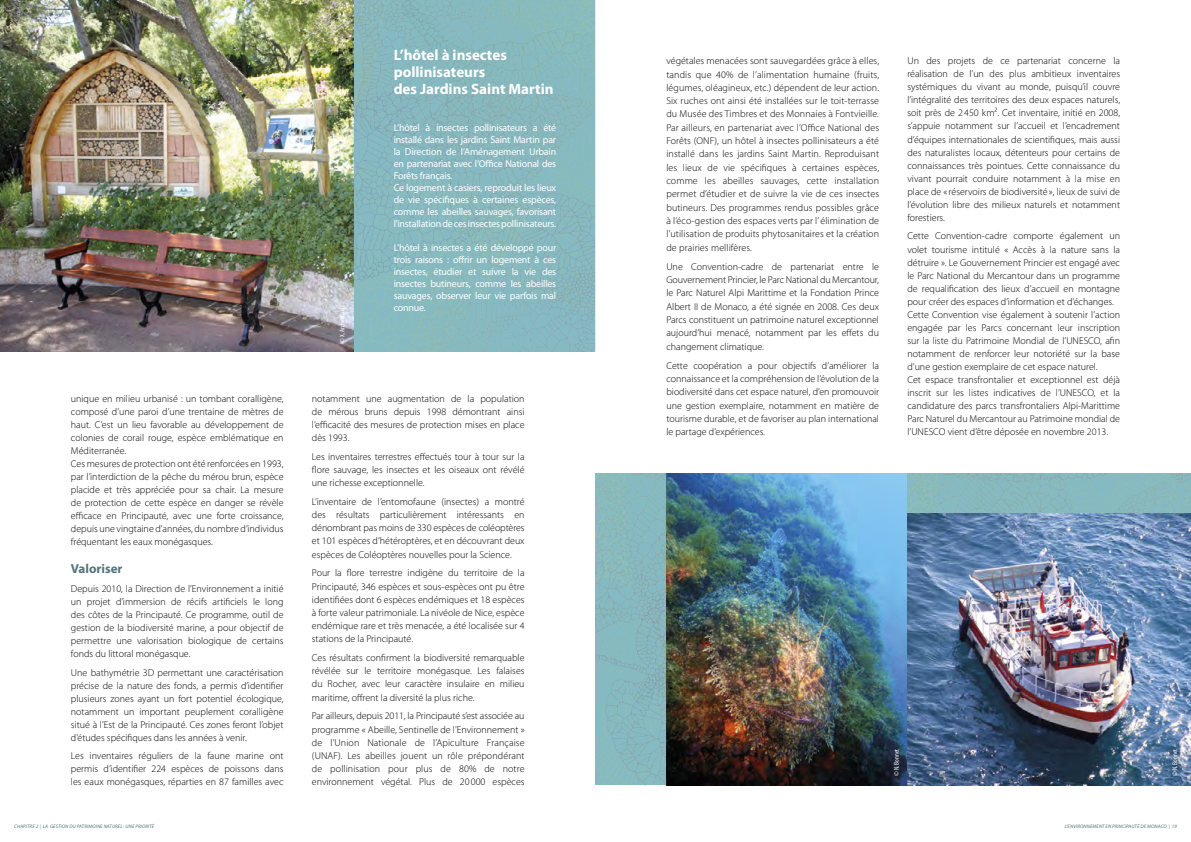
<style>
.page{position:relative;width:1191px;height:842px;background:#fff}
.page>*{position:absolute;margin:0;border:0;box-sizing:border-box;transform-origin:0 0}
.t1{font:700 15px/17px "Myriad Pro";color:#fff}
.t2{font:700 13px "Myriad Pro";color:#547478}
.t3{font:300 10px/13px "Myriad Pro";color:#000;text-align:justify}
.t4{font:10px/12px "Myriad Pro";letter-spacing:-.02em;color:#fff}
.t5{font:condensed 7px "Myriad Pro";color:#fff}
.t6{font:italic 5px "Myriad Pro";letter-spacing:.02em;color:#547478}
</style>
<div class="page">
<img style="left:353px;top:0;width:242px;height:351px">
<img style="left:0;top:0;width:353px;height:351px">
<img style="left:666px;top:473px;width:525px;height:312px">
<div style="left:595px;top:473px;width:71px;height:312px;background:#85bac2"></div>
<div style="left:907px;top:473px;width:284px;height:40px;background:#85bac2"></div>
<div style="left:1167px;top:744px;width:15px;height:37px;background:#000;opacity:.75"></div>
<p class="t3" style="left:71px;top:392px;width:214px;text-align:left">unique en milieu urbanisé : un tombant coralligène, composé d’une paroi d’une trentaine de mètres de haut. C’est un lieu favorable au développement de colonies de corail rouge, espèce emblématique en Méditerranée.<br>Ces mesures de protection ont été renforcées en 1993, par l’interdiction de la pêche du mérou brun, espèce placide et très appréciée pour sa chair. La mesure de protection de cette espèce en danger se révèle efficace en Principauté, avec une forte croissance, depuis une vingtaine d’années, du nombre d’individus fréquentant les eaux monégasques.</p>
<h2 class="t2" style="left:71px;top:560px;width:53px">Valoriser</h2>
<p class="t3" style="left:71px;top:582px;width:214px">Depuis 2010, la Direction de l’Environnement a initié un projet d’immersion de récifs artificiels le long des côtes de la Principauté. Ce programme, outil de gestion de la biodiversité marine, a pour objectif de permettre une valorisation biologique de certains fonds du littoral monégasque.</p>
<p class="t3" style="left:71px;top:665px;width:214px">Une bathymétrie 3D permettant une caractérisation précise de la nature des fonds, a permis d’identifier plusieurs zones ayant un fort potentiel écologique, notamment un important peuplement coralligène situé à l’Est de la Principauté. Ces zones feront l’objet d’études spécifiques dans les années à venir.</p>
<p class="t3" style="left:71px;top:749px;width:214px">Les inventaires réguliers de la faune marine ont permis d’identifier 224 espèces de poissons dans les eaux monégasques, réparties en 87 familles avec</p>
<p class="t5" style="left:338px;top:343px;width:39px;rotate:-90deg">© X. Archimbault</p>
<h1 class="t1" style="left:394px;top:46px;width:161px">L’hôtel à insectes pollinisateurs<br>des Jardins Saint Martin</h1>
<p class="t4" style="left:394px;top:122px;width:164px">L’hôtel à insectes pollinisateurs a été installé dans les jardins Saint Martin par la Direction de l’Aménagement Urbain en partenariat avec l’Office National des Forêts français.<br>Ce logement à casiers, reproduit les lieux de vie spécifiques à certaines espèces, comme les abeilles sauvages, favorisant l’installation de ces insectes pollinisateurs.</p>
<p class="t4" style="left:394px;top:242px;width:164px;text-align:justify">L’hôtel à insectes a été développé pour trois raisons : offrir un logement à ces insectes, étudier et suivre la vie des insectes butineurs, comme les abeilles sauvages, observer leur vie parfois mal connue.</p>
<p class="t3" style="left:312px;top:391px;width:214px">notamment une augmentation de la population de mérous bruns depuis 1998 démontrant ainsi l’efficacité des mesures de protection mises en place dès 1993.</p>
<p class="t3" style="left:312px;top:450px;width:214px">Les inventaires terrestres effectués tour à tour sur la flore sauvage, les insectes et les oiseaux ont révélé une richesse exceptionnelle.</p>
<p class="t3" style="left:312px;top:495px;width:214px">L’inventaire de l’entomofaune (insectes) a montré des résultats particulièrement intéressants en dénombrant pas moins de 330 espèces de coléoptères et 101 espèces d’hétéroptères, et en découvrant deux espèces de Coléoptères nouvelles pour la Science.</p>
<p class="t3" style="left:312px;top:566px;width:214px">Pour la flore terrestre indigène du territoire de la Principauté, 346 espèces et sous-espèces ont pu être identifiées dont 6 espèces endémiques et 18 espèces à forte valeur patrimoniale. La nivéole de Nice, espèce endémique rare et très menacée, a été localisée sur 4 stations de la Principauté.</p>
<p class="t3" style="left:312px;top:651px;width:214px">Ces résultats confirment la biodiversité remarquable révélée sur le territoire monégasque. Les falaises du Rocher, avec leur caractère insulaire en milieu maritime, offrent la diversité la plus riche.</p>
<p class="t3" style="left:312px;top:709px;width:214px">Par ailleurs, depuis 2011, la Principauté s’est associée au programme « Abeille, Sentinelle de l’Environnement » de l’Union Nationale de l’Apiculture Française (UNAF). Les abeilles jouent un rôle prépondérant de pollinisation pour plus de 80% de notre environnement végétal. Plus de 20 000 espèces</p>
<p class="t3" style="left:666px;top:54px;width:214px;line-height:13.3px">végétales menacées sont sauvegardées grâce à elles, tandis que 40% de l’alimentation humaine (fruits, légumes, oléagineux, etc.) dépendent de leur action.<br>Six ruches ont ainsi été installées sur le toit-terrasse du Musée des Timbres et des Monnaies à Fontvieille.<br>Par ailleurs, en partenariat avec l’Office National des Forêts (ONF), un hôtel à insectes pollinisateurs a été installé dans les jardins Saint Martin. Reproduisant les lieux de vie spécifiques à certaines espèces, comme les abeilles sauvages, cette installation permet d’étudier et de suivre la vie de ces insectes butineurs. Des programmes rendus possibles grâce à l’éco-gestion des espaces verts par l’ élimination de l’utilisation de produits phytosanitaires et la création de prairies mellifères.</p>
<p class="t3" style="left:666px;top:260px;width:214px;line-height:13.3px">Une Convention-cadre de partenariat entre le Gouvernement Princier, le Parc National du Mercantour, le Parc Naturel Alpi Marittime et la Fondation Prince Albert II de Monaco, a été signée en 2008. Ces deux Parcs constituent un patrimoine naturel exceptionnel aujourd’hui menacé, notamment par les effets du changement climatique.</p>
<p class="t3" style="left:666px;top:358px;width:214px;line-height:13.3px">Cette coopération a pour objectifs d’améliorer la connaissance et la compréhension de l’évolution de la biodiversité dans cet espace naturel, d’en promouvoir une gestion exemplaire, notamment en matière de tourisme durable, et de favoriser au plan international le partage d’expériences.</p>
<p class="t3" style="left:907px;top:54px;width:214px">Un des projets de ce partenariat concerne la réalisation de l’un des plus ambitieux inventaires systémiques du vivant au monde, puisqu’il couvre l’intégralité des territoires des deux espaces naturels, soit près de 2 450 km². Cet inventaire, initié en 2008, s’appuie notamment sur l’accueil et l’encadrement d’équipes internationales de scientifiques, mais aussi des naturalistes locaux, détenteurs pour certains de connaissances très pointues. Cette connaissance du vivant pourrait conduire notamment à la mise en place de «réservoirs de biodiversité », lieux de suivi de l’évolution libre des milieux naturels et notamment forestiers.</p>
<p class="t3" style="left:907px;top:230px;width:214px;text-align:left">Cette Convention-cadre comporte également un volet tourisme intitulé « Accès à la nature sans la détruire ». Le Gouvernement Princier est engagé avec le Parc National du Mercantour dans un programme de requalification des lieux d’accueil en montagne pour créer des espaces d’information et d’échanges.<br>Cette Convention vise également à soutenir l’action engagée par les Parcs concernant leur inscription sur la liste du Patrimoine Mondial de l’UNESCO, afin notamment de renforcer leur notoriété sur la base d’une gestion exemplaire de cet espace naturel.<br>Cet espace transfrontalier et exceptionnel est déjà inscrit sur les listes indicatives de l’UNESCO, et la candidature des parcs transfrontaliers Alpi-Marittime Parc Naturel du Mercantour au Patrimoine mondial de l’UNESCO vient d’être déposée en novembre 2013.</p>
<p class="t5" style="left:892px;top:776px;width:29px;rotate:-90deg">© N. Bonnet</p>
<p class="t5" style="left:1170px;top:776px;width:29px;rotate:-90deg">© N. Bonnet</p>
<p class="t6" style="left:14px;top:823px;width:142px">CHAPITRE 2 | LA GESTION DU PATRIMOINE NATUREL : UNE PRIORITÉ</p>
<p class="t6" style="left:1065px;top:823px;width:113px">L’ENVIRONNEMENT EN PRINCIPAUTÉ DE MONACO | 19</p>
</div>
